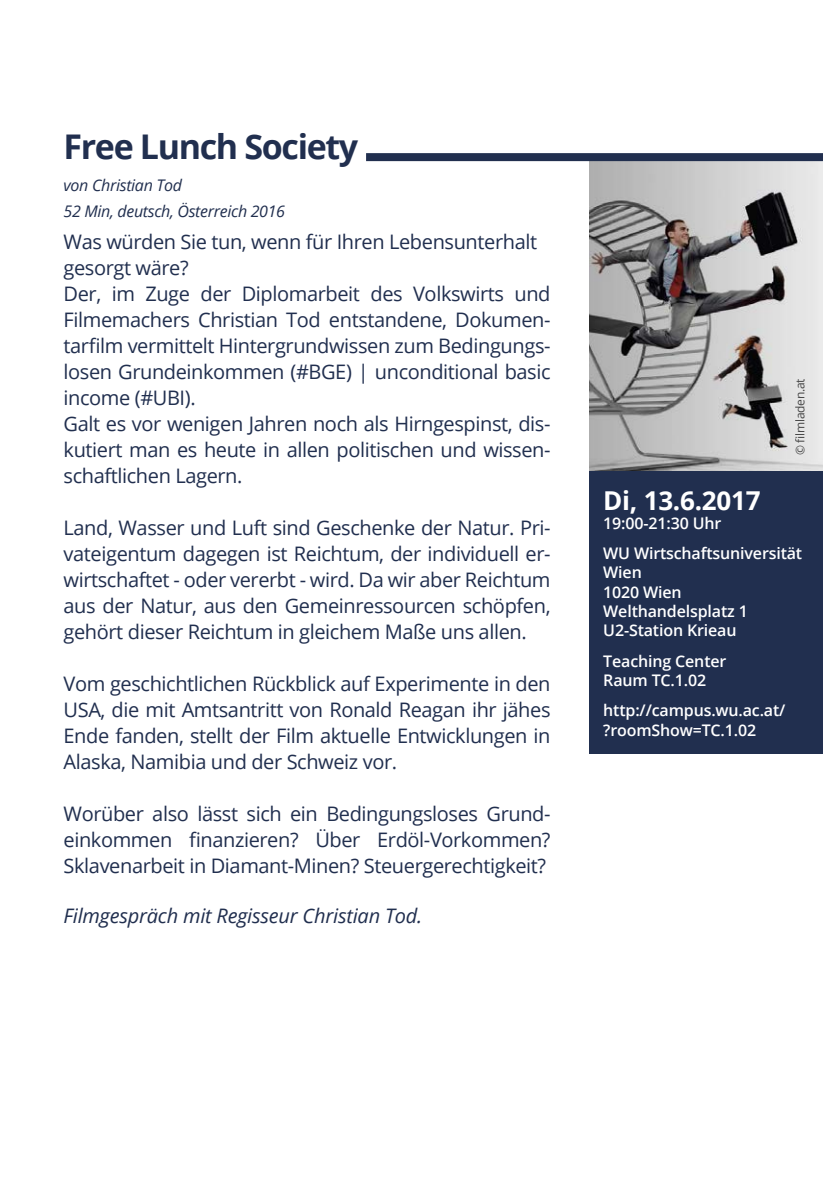
<style>
.page{position:relative;width:823px;height:1191px;background:#fff}
.page>*{position:absolute;margin:0;border:0;box-sizing:border-box;transform-origin:0 0}
.t1{font:700 34px "Open Sans";letter-spacing:-.04em;color:#212f4f}
.t2{font:700 26px "Open Sans";letter-spacing:-.01em;color:#fff}
.t3{font:20px/26px "Open Sans";letter-spacing:-.02em;color:#212f4f;text-align:justify}
.t4{font:italic 20px "Open Sans";letter-spacing:-.01em;color:#212f4f}
.t5{font:600 16px/19.2px "Open Sans";letter-spacing:-.01em;color:#fff}
.t6{font:italic 16px/26px "Open Sans";letter-spacing:-.02em;color:#212f4f}
.t7{font:12px "Open Sans";letter-spacing:-.02em;color:#000}
</style>
<div class="page">
<img style="left:589px;top:161px;width:233px;height:310px">
<div style="left:366px;top:153px;width:456px;height:8px;background:#212f4f"></div>
<div style="left:589px;top:471px;width:233px;height:283px;background:#212f4f"></div>
<h1 class="t1" style="left:63px;top:123px;width:296px">Free Lunch Society</h1>
<p class="t6" style="left:63px;top:172px;width:223px">von Christian Tod<br>52 Min, deutsch, Österreich 2016</p>
<p class="t3" style="left:63px;top:228px;width:488px;text-align:left">Was würden Sie tun, wenn für Ihren Lebensunterhalt gesorgt wäre?<br>Der, im Zuge der Diplomarbeit des Volkswirts und Filmemachers Christian Tod entstandene, Dokumen&shy;tarfilm vermittelt Hintergrundwissen zum Bedingungs&shy;losen Grundeinkommen (#BGE) | unconditional basic income (#UBI).<br>Galt es vor wenigen Jahren noch als Hirngespinst, dis&shy;kutiert man es heute in allen politischen und wissen&shy;schaftlichen Lagern.</p>
<p class="t3" style="left:63px;top:514px;width:488px">Land, Wasser und Luft sind Geschenke der Natur. Pri&shy;vateigentum dagegen ist Reichtum, der individuell er&shy;wirtschaftet - oder vererbt - wird. Da wir aber Reichtum aus der Natur, aus den Gemeinressourcen schöpfen, gehört dieser Reichtum in gleichem Maße uns allen.</p>
<p class="t3" style="left:63px;top:670px;width:488px">Vom geschichtlichen Rückblick auf Experimente in den USA, die mit Amtsantritt von Ronald Reagan ihr jähes Ende fanden, stellt der Film aktuelle Entwicklungen in Alaska, Namibia und der Schweiz vor.</p>
<p class="t3" style="left:63px;top:800px;width:488px">Worüber also lässt sich ein Bedingungsloses Grund&shy;einkommen finanzieren? Über Erdöl-Vorkommen?<br>Sklavenarbeit in Diamant-Minen? Steuergerechtigkeit?</p>
<p class="t4" style="left:63px;top:902px;width:360px">Filmgespräch mit Regisseur Christian Tod.</p>
<p class="t7" style="left:791px;top:455px;width:78px;rotate:-90deg">© filmladen.at</p>
<h2 class="t2" style="left:603px;top:482px;width:159px">Di, 13.6.2017</h2>
<p class="t5" style="left:603px;top:507px;width:200px;line-height:30.6px">19:00-21:30 Uhr<br>WU Wirtschaftsuniversität</p>
<p class="t5" style="left:603px;top:563px;width:146px">Wien<br>1020 Wien<br>Welthandelsplatz 1<br>U2-Station Krieau</p>
<p class="t5" style="left:603px;top:651px;width:124px">Teaching Center<br>Raum TC.1.02</p>
<p class="t5" style="left:603px;top:700px;width:183px">http://campus.wu.ac.at/ ?roomShow=TC.1.02</p>
</div>
